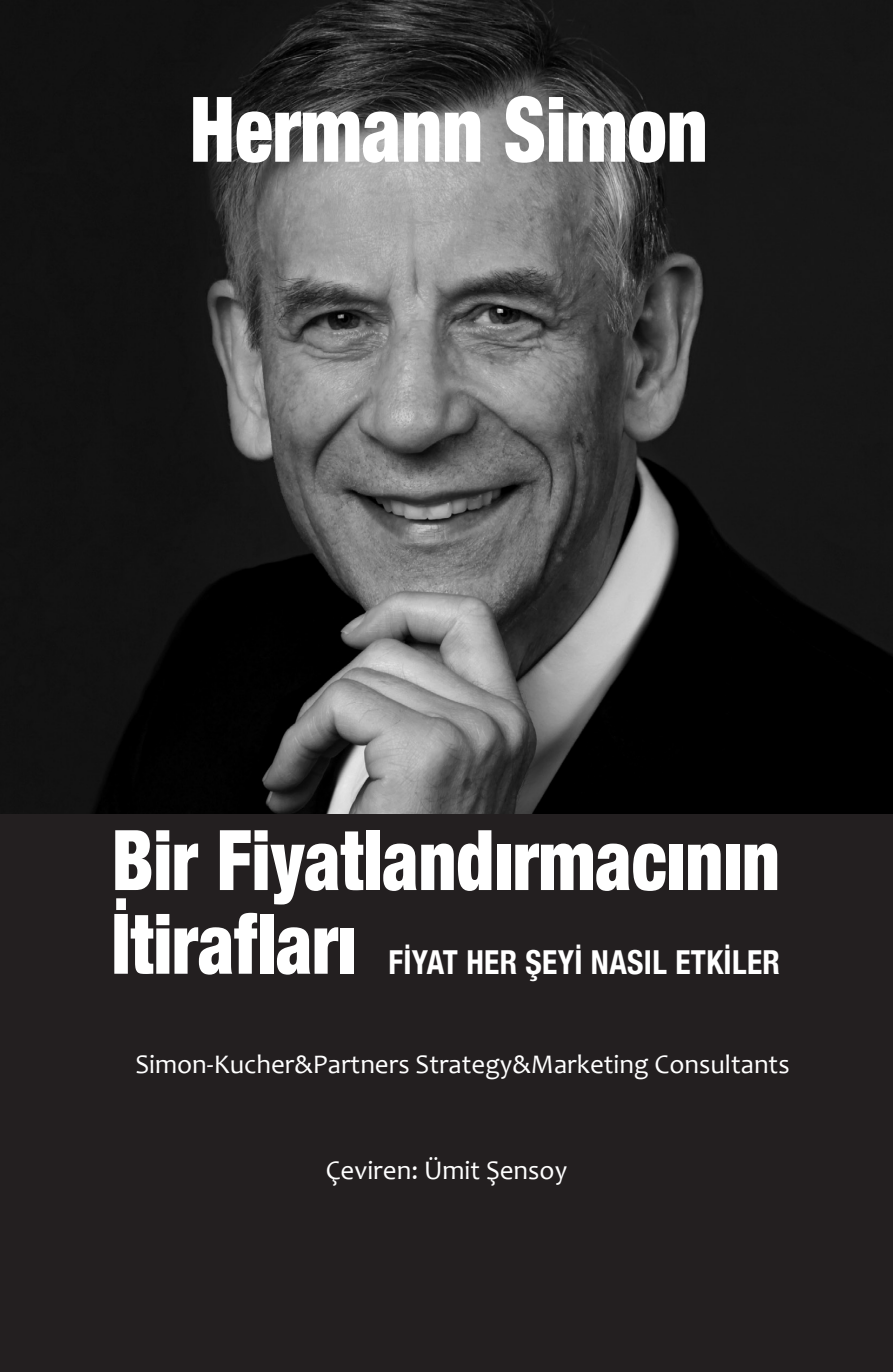
<style>
.page{position:relative;width:893px;height:1372px;background:#fff}
.page>*{position:absolute;margin:0;border:0;box-sizing:border-box;transform-origin:0 0}
.t1{font:900 condensed 90.45px "Helvetica Neue";color:#fff;scale:.87 1}
.t2{font:900 condensed 83.7px/83.7px "Helvetica Neue";color:#fff;scale:.87 1}
.t3{font:700 condensed 33.07px "Helvetica Neue";letter-spacing:.01em;color:#fff;scale:.95 1}
.t4{font:27px "Candara";color:#fff}
</style>
<div class="page">
<div style="left:0;top:0;width:893px;height:1371px;background:#231f20"></div>
<img style="left:0;top:0;width:893px;height:813px">
<h1 class="t1" style="left:190px;top:74px;width:597px">Hermann Simon</h1>
<h2 class="t2" style="left:112px;top:817px;width:770px">Bir Fiyatlandırmacının<br>İtirafları</h2>
<p class="t3" style="left:388px;top:941px;width:414px">FIYAT HER ŞEYI NASIL ETKILER</p>
<p class="t4" style="left:135px;top:1047px;width:656px">Simon-Kucher&amp;Partners Strategy&amp;Marketing Consultants</p>
<p class="t4" style="left:326px;top:1153px;width:243px">Çeviren: Ümit Şensoy</p>
</div>
